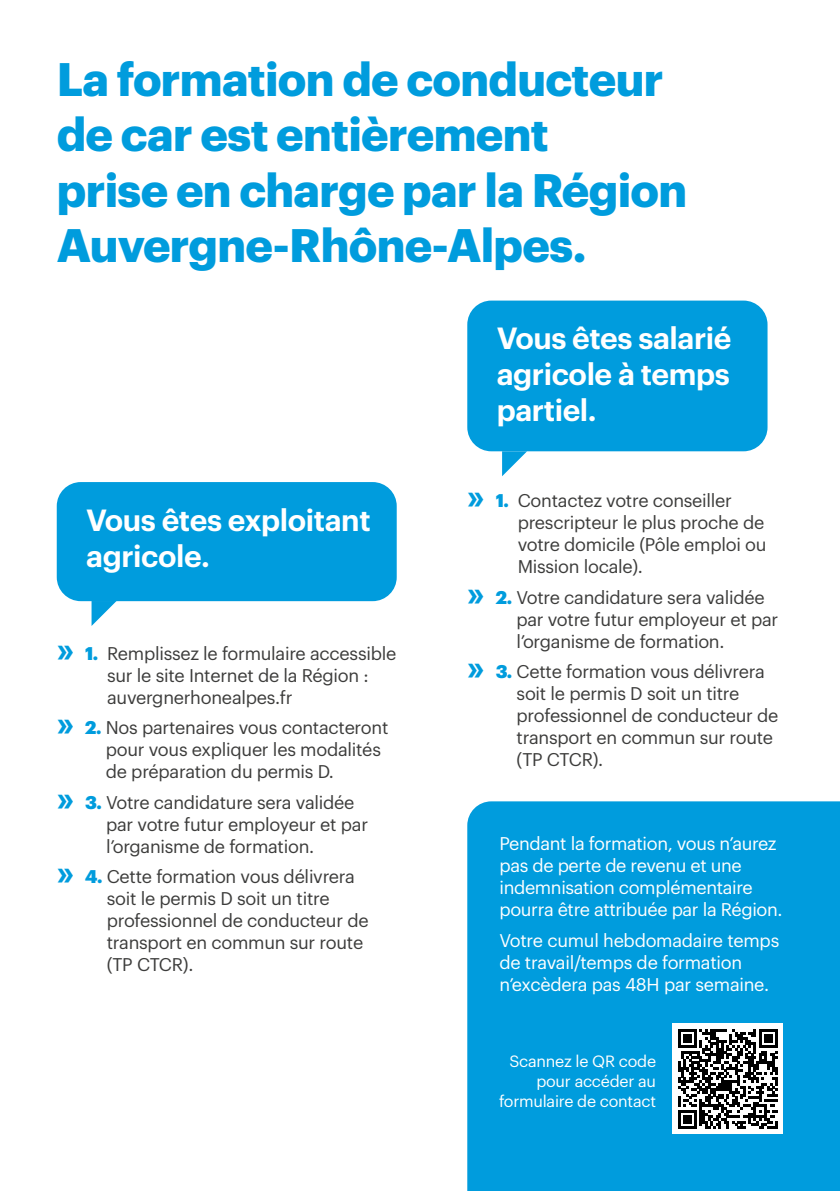
<style>
.page{position:relative;width:840px;height:1191px;background:#fff}
.page>*{position:absolute;margin:0;border:0;box-sizing:border-box;transform-origin:0 0}
.t1{font:700 46px/55.2px "Graphik";letter-spacing:-.015em;color:#009cdd}
.t2{font:600 30px/36px "Graphik";letter-spacing:-.015em;color:#fff;text-align:justify}
.t3{font:18px/22px "Graphik";letter-spacing:-.015em;color:#3c3c3b}
.t4{font:18px/22px "Graphik";letter-spacing:-.02em;color:#fff}
.t5{font:16px/20px "Graphik";letter-spacing:-.015em;color:#fff;text-align:right}
.s1{font-weight:700;font-size:36px;color:#009cdd}
.s2{font-weight:900;color:#009cdd}
</style>
<div class="page">
<div style="left:467px;top:801px;width:372px;height:390px;background:#009cdd"></div>
<div style="left:467px;top:300px;width:300px;height:151px;background:#009cdd;border-radius:24px"></div>
<svg style="left:502px;top:451px;width:24px;height:25px"></svg>
<div style="left:57px;top:482px;width:339px;height:119px;background:#009cdd;border-radius:24px"></div>
<svg style="left:91px;top:601px;width:25px;height:25px"></svg>
<div style="left:672px;top:1023px;width:110px;height:111px;background:#fff"></div>
<svg style="left:678px;top:1029px;width:99px;height:99px"></svg>
<h1 class="t1" style="left:57px;top:48px;width:631px">La formation de conducteur de car est entièrement<br>prise en charge par la Région<br>Auvergne-Rhône-Alpes.</h1>
<h2 class="t2" style="left:86px;top:499px;width:286px">Vous êtes exploitant agricole.</h2>
<p class="t3" style="left:107px;top:640px;width:290px;text-indent:-50px"><span class="s1">»</span> <span class="s2">1.</span> Remplissez le formulaire accessible sur le site Internet de la Région : auvergnerhonealpes.fr</p>
<p class="t3" style="left:106px;top:715px;width:284px;text-indent:-49px"><span class="s1">»</span> <span class="s2">2.</span> Nos partenaires vous contacteront pour vous expliquer les modalités de préparation du permis D.</p>
<p class="t3" style="left:106px;top:789px;width:263px;text-indent:-49px"><span class="s1">»</span> <span class="s2">3.</span> Votre candidature sera validée par votre futur employeur et par l’organisme de formation.</p>
<p class="t3" style="left:107px;top:864px;width:263px;text-indent:-50px"><span class="s1">»</span> <span class="s2">4.</span> Cette formation vous délivrera soit le permis D soit un titre professionnel de conducteur de transport en commun sur route (TP CTCR).</p>
<h2 class="t2" style="left:496px;top:317px;width:236px">Vous êtes salarié agricole à temps partiel.</h2>
<p class="t3" style="left:517px;top:488px;width:250px;text-indent:-50px"><span class="s1">»</span> <span class="s2">1.</span> Contactez votre conseiller prescripteur le plus proche de votre domicile (Pôle emploi ou<br>Mission locale).</p>
<p class="t3" style="left:516px;top:584px;width:263px;text-indent:-49px"><span class="s1">»</span> <span class="s2">2.</span> Votre candidature sera validée par votre futur employeur et par l’organisme de formation.</p>
<p class="t3" style="left:516px;top:659px;width:263px;text-indent:-49px"><span class="s1">»</span> <span class="s2">3.</span> Cette formation vous délivrera soit le permis D soit un titre professionnel de conducteur de transport en commun sur route (TP CTCR).</p>
<p class="t4" style="left:499px;top:831px;width:284px">Pendant la formation, vous n’aurez pas de perte de revenu et une indemnisation complémentaire pourra être attribuée par la Région.</p>
<p class="t4" style="left:499px;top:927px;width:281px">Votre cumul hebdomadaire temps de travail/temps de formation n’excèdera pas 48H par semaine.</p>
<p class="t5" style="left:498px;top:1049px;width:158px">Scannez le QR code pour accéder au formulaire de contact</p>
</div>
